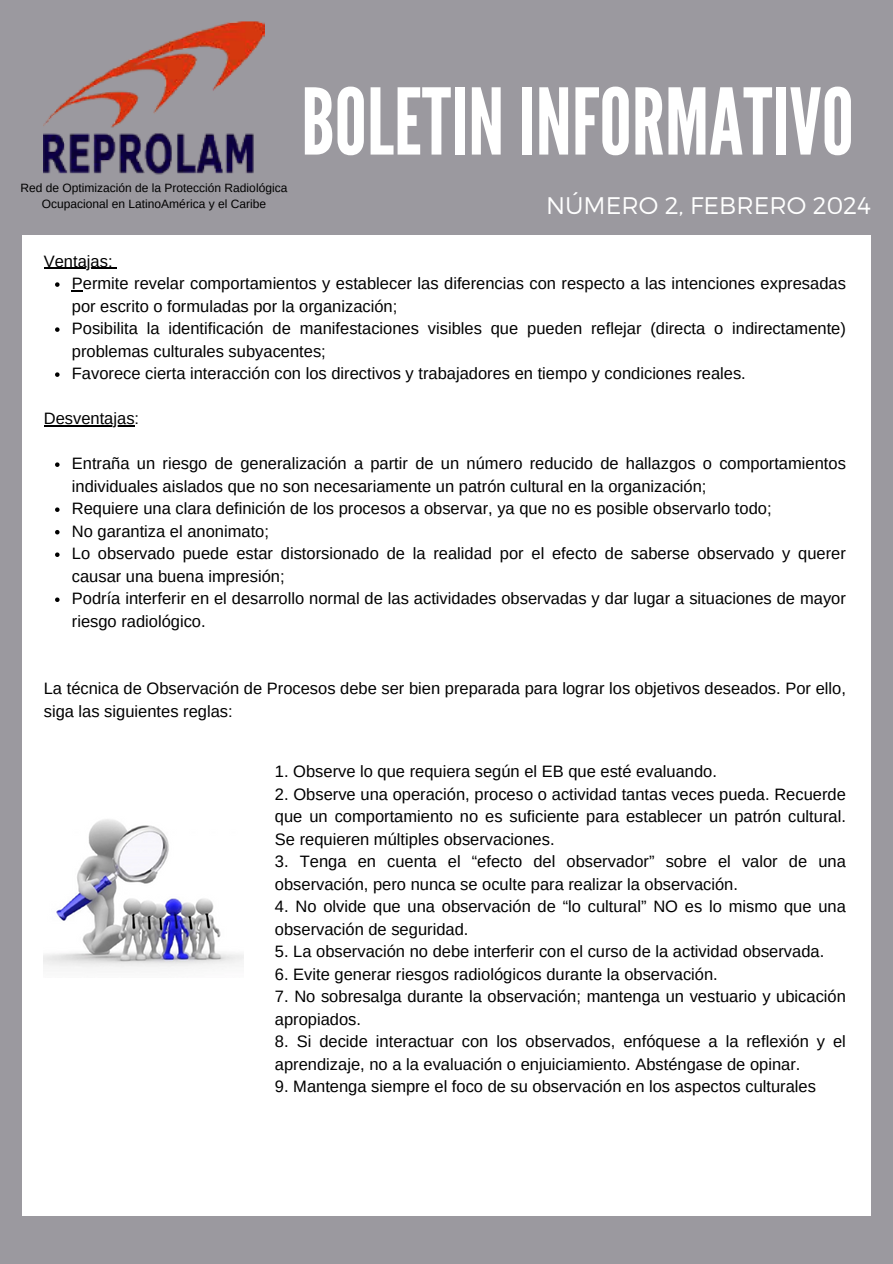
<style>
.page{position:relative;width:893px;height:1264px;background:#fff}
.page>*{position:absolute;margin:0;border:0;box-sizing:border-box;transform-origin:0 0}
.t1{font:91.5px "League Gothic";color:#fff}
.t2{font:300 24px "Montserrat";color:#fff}
.t3{font:16.5px/22.5px "Arimo";color:#000}
.t4{font:12px "Arimo";color:#000}
</style>
<div class="page">
<div style="left:0;top:0;width:892px;height:1263px;background:#9b999f"></div>
<img style="left:44px;top:21px;width:220px;height:154px">
<div style="left:22px;top:235px;width:849px;height:980px;background:#fff"></div>
<hr style="left:44px;top:268px;width:69px;height:1px;background:#000">
<svg style="left:55px;top:282px;width:5px;height:5px"></svg>
<svg style="left:55px;top:327px;width:5px;height:5px"></svg>
<svg style="left:55px;top:372px;width:5px;height:5px"></svg>
<hr style="left:44px;top:425px;width:91px;height:1px;background:#000">
<svg style="left:55px;top:462px;width:5px;height:5px"></svg>
<svg style="left:55px;top:507px;width:5px;height:5px"></svg>
<svg style="left:55px;top:530px;width:5px;height:4px"></svg>
<svg style="left:55px;top:552px;width:5px;height:5px"></svg>
<svg style="left:55px;top:597px;width:5px;height:5px"></svg>
<img style="left:44px;top:819px;width:199px;height:149px">
<h3 class="t4" style="left:21px;top:181px;width:268px">Red de Optimización de la Protección Radiológica</h3>
<h3 class="t4" style="left:42px;top:197px;width:226px">Ocupacional en LatinoAmérica y el Caribe</h3>
<h3 class="t1" style="left:301px;top:69px;width:554px">BOLETININFORMATIVO</h3>
<h3 class="t2" style="left:546px;top:190px;width:326px">NÚMERO 2, FEBRERO 2024</h3>
<p class="t3" style="left:44px;top:249px;width:70px">Ventajas:</p>
<p class="t3" style="left:72px;top:272px;width:775px">Permite revelar comportamientos y establecer las diferencias con respecto a las intenciones expresadas por escrito o formuladas por la organización;</p>
<h1 class="t3" style="left:72px;top:317px;width:775px">Posibilita la identificación de manifestaciones visibles que pueden reflejar (directa o indirectamente) problemas culturales subyacentes;</h1>
<h2 class="t3" style="left:72px;top:362px;width:675px">Favorece cierta interacción con los directivos y trabajadores en tiempo y condiciones reales.</h2>
<h3 class="t3" style="left:44px;top:407px;width:97px">Desventajas:</h3>
<h3 class="t3" style="left:72px;top:452px;width:775px">Entraña un riesgo de generalización a partir de un número reducido de hallazgos o comportamientos individuales aislados que no son necesariamente un patrón cultural en la organización;</h3>
<h3 class="t3" style="left:72px;top:497px;width:701px">Requiere una clara definición de los procesos a observar, ya que no es posible observarlo todo;</h3>
<h3 class="t3" style="left:72px;top:519px;width:199px">No garantiza el anonimato;</h3>
<h3 class="t3" style="left:72px;top:542px;width:775px">Lo observado puede estar distorsionado de la realidad por el efecto de saberse observado y querer causar una buena impresión;</h3>
<h3 class="t3" style="left:72px;top:587px;width:775px">Podría interferir en el desarrollo normal de las actividades observadas y dar lugar a situaciones de mayor riesgo radiológico.</h3>
<h3 class="t3" style="left:44px;top:677px;width:803px">La técnica de Observación de Procesos debe ser bien preparada para lograr los objetivos deseados. Por ello, siga las siguientes reglas:</h3>
<p class="t3" style="left:275px;top:760px;width:443px">1. Observe lo que requiera según el EB que esté evaluando.</p>
<p class="t3" style="left:275px;top:782px;width:572px;text-align:justify">2. Observe una operación, proceso o actividad tantas veces pueda. Recuerde que un comportamiento no es suficiente para establecer un patrón cultural.<br>Se requieren múltiples observaciones.</p>
<p class="t3" style="left:275px;top:850px;width:572px">3. Tenga en cuenta el “efecto del observador” sobre el valor de una observación, pero nunca se oculte para realizar la observación.</p>
<p class="t3" style="left:275px;top:895px;width:572px">4. No olvide que una observación de “lo cultural” NO es lo mismo que una observación de seguridad.</p>
<p class="t3" style="left:275px;top:940px;width:551px">5. La observación no debe interferir con el curso de la actividad observada.</p>
<p class="t3" style="left:275px;top:962px;width:444px">6. Evite generar riesgos radiológicos durante la observación.</p>
<p class="t3" style="left:275px;top:985px;width:572px">7. No sobresalga durante la observación; mantenga un vestuario y ubicación apropiados.</p>
<p class="t3" style="left:275px;top:1030px;width:572px">8. Si decide interactuar con los observados, enfóquese a la reflexión y el aprendizaje, no a la evaluación o enjuiciamiento. Absténgase de opinar.</p>
<p class="t3" style="left:275px;top:1075px;width:542px">9. Mantenga siempre el foco de su observación en los aspectos culturales</p>
</div>
